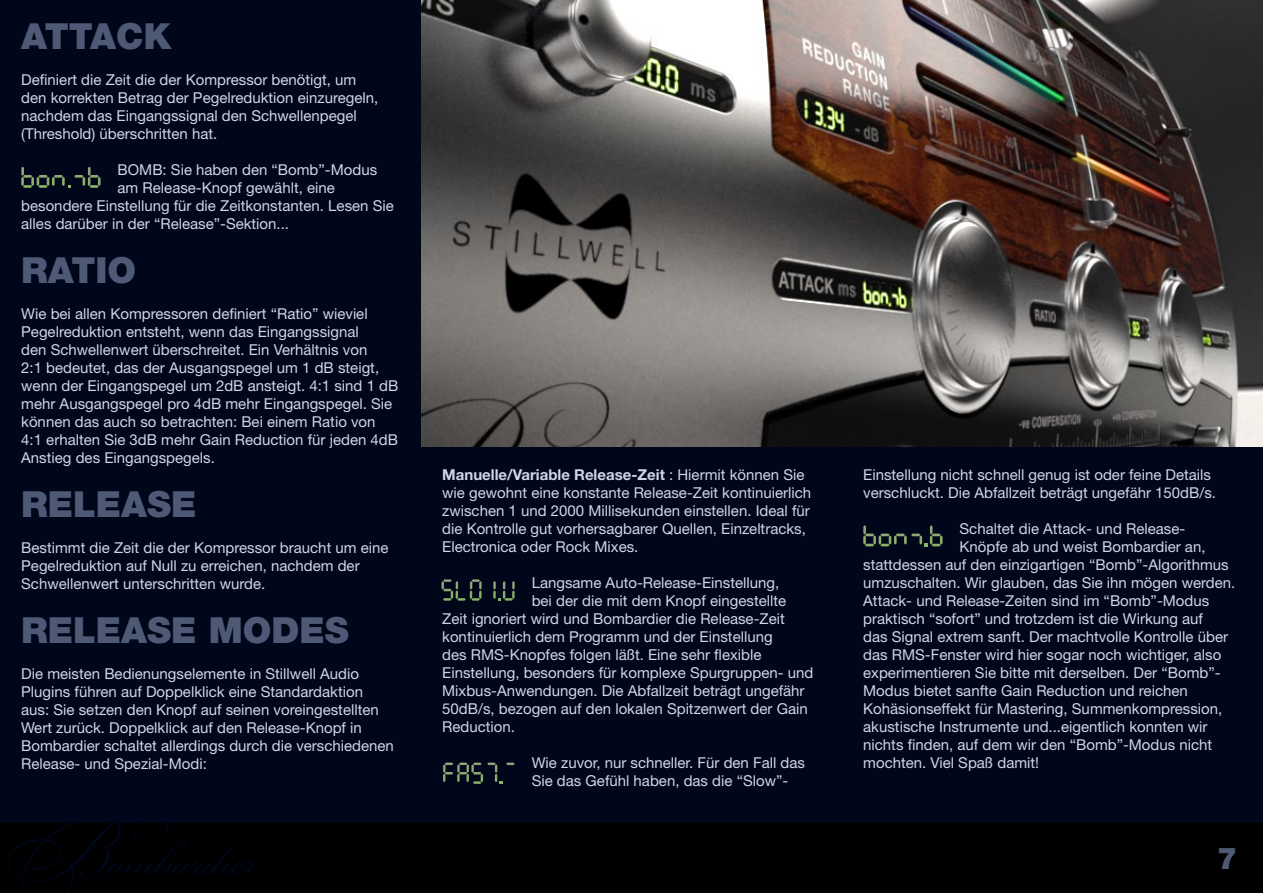
<style>
.page{position:relative;width:1263px;height:893px;background:#00071a}
.page>*{position:absolute;margin:0;border:0;box-sizing:border-box;transform-origin:0 0}
.t1{font:900 36px "Helvetica Neue";color:#4e5a75}
.t2{font:900 30px "Helvetica Neue";color:#4e5a75}
.t3{font:15px/18px "Helvetica Neue";color:#cfd6e6}
.s1{font-weight:700}
</style>
<div class="page">
<div style="left:0;top:823px;width:1263px;height:70px;background:#000"></div>
<svg style="left:8px;top:823px;width:250px;height:69px"></svg>
<img style="left:421px;top:0;width:842px;height:446px">
<svg style="left:863px;top:525px;width:79px;height:21px"></svg>
<svg style="left:21px;top:167px;width:80px;height:21px"></svg>
<svg style="left:443px;top:763px;width:72px;height:21px"></svg>
<svg style="left:441px;top:579px;width:41px;height:22px"></svg>
<svg style="left:493px;top:581px;width:22px;height:20px"></svg>
<h1 class="t1" style="left:90px;top:15px;width:83px">ACK</h1>
<p class="t3" style="left:21px;top:70px;width:359px">Definiert die Zeit die der Kompressor benötigt, um den korrekten Betrag der Pegelreduktion einzuregeln, nachdem das Eingangssignal den Schwellenpegel (Threshold) überschritten hat.</p>
<p class="t3" style="left:118px;top:160px;width:261px">BOMB: Sie haben den “Bomb”-Modus</p>
<p class="t3" style="left:118px;top:178px;width:219px">am Release-Knopf gewählt, eine</p>
<p class="t3" style="left:21px;top:196px;width:374px">besondere Einstellung für die Zeitkonstanten. Lesen Sie</p>
<p class="t3" style="left:21px;top:214px;width:269px">alles darüber in der “Release”-Sektion...</p>
<h1 class="t1" style="left:21px;top:249px;width:116px">RATI O</h1>
<p class="t3" style="left:21px;top:304px;width:379px">Wie bei allen Kompressoren definiert “Ratio” wieviel Pegelreduktion entsteht, wenn das Eingangssignal<br>den Schwellenwert überschreitet. Ein Verhältnis von<br>2:1 bedeutet, das der Ausgangspegel um 1 dB steigt, wenn der Eingangspegel um 2dB ansteigt. 4:1 sind 1 dB mehr Ausgangspegel pro 4dB mehr Eingangspegel. Sie können das auch so betrachten: Bei einem Ratio von 4:1 erhalten Sie 3dB mehr Gain Reduction für jeden 4dB Anstieg des Eingangspegels.</p>
<h1 class="t1" style="left:21px;top:483px;width:177px">RELEASE</h1>
<p class="t3" style="left:21px;top:538px;width:369px">Bestimmt die Zeit die der Kompressor braucht um eine<br>Pegelreduktion auf Null zu erreichen, nachdem der<br>Schwellenwert unterschritten wurde.</p>
<h1 class="t1" style="left:21px;top:609px;width:249px">RELEASE MODES</h1>
<p class="t3" style="left:21px;top:664px;width:374px">Die meisten Bedienungselemente in Stillwell Audio Plugins führen auf Doppelklick eine Standardaktion aus: Sie setzen den Knopf auf seinen voreingestellten Wert zurück. Doppelklick auf den Release-Knopf in Bombardier schaltet allerdings durch die verschiedenen Release- und Spezial-Modi:</p>
<h1 class="t1" style="left:21px;top:15px;width:25px">ATT</h1>
<p class="t3" style="left:442px;top:465px;width:370px"><span class="s1">Manuelle/Variable Release-Zeit</span> : Hiermit können Sie wie gewohnt eine konstante Release-Zeit kontinuierlich zwischen 1 und 2000 Millisekunden einstellen. Ideal für die Kontrolle gut vorhersagbarer Quellen, Einzeltracks, Electronica oder Rock Mixes.</p>
<p class="t3" style="left:532px;top:573px;width:249px">Langsame Auto-Release-Einstellung,</p>
<p class="t3" style="left:532px;top:591px;width:256px">bei der die mit dem Knopf eingestellte</p>
<p class="t3" style="left:442px;top:609px;width:344px">Zeit ignoriert wird und Bombardier die Release-Zeit</p>
<p class="t3" style="left:442px;top:627px;width:332px">kontinuierlich dem Programm und der Einstellung</p>
<p class="t3" style="left:442px;top:645px;width:321px">des RMS-Knopfes folgen läßt. Eine sehr flexible</p>
<p class="t3" style="left:442px;top:663px;width:373px">Einstellung, besonders für komplexe Spurgruppen- und</p>
<p class="t3" style="left:442px;top:681px;width:364px">Mixbus-Anwendungen. Die Abfallzeit beträgt ungefähr</p>
<p class="t3" style="left:442px;top:699px;width:367px">50dB/s, bezogen auf den lokalen Spitzenwert der Gain</p>
<p class="t3" style="left:442px;top:717px;width:74px">Reduction.</p>
<p class="t3" style="left:532px;top:753px;width:275px">Wie zuvor, nur schneller. Für den Fall das<br>Sie das Gefühl haben, das die “Slow”-</p>
<p class="t3" style="left:863px;top:465px;width:354px">Einstellung nicht schnell genug ist oder feine Details verschluckt. Die Abfallzeit beträgt ungefähr 150dB/s.</p>
<p class="t3" style="left:959px;top:519px;width:227px">Schaltet die Attack- und Release-</p>
<p class="t3" style="left:959px;top:537px;width:247px">Knöpfe ab und weist Bombardier an,</p>
<p class="t3" style="left:863px;top:555px;width:367px">stattdessen auf den einzigartigen “Bomb”-Algorithmus</p>
<p class="t3" style="left:863px;top:573px;width:374px">umzuschalten. Wir glauben, das Sie ihn mögen werden.</p>
<p class="t3" style="left:863px;top:591px;width:347px">Attack- und Release-Zeiten sind im “Bomb”-Modus</p>
<p class="t3" style="left:863px;top:609px;width:341px">praktisch “sofort” und trotzdem ist die Wirkung auf</p>
<p class="t3" style="left:863px;top:627px;width:366px">das Signal extrem sanft. Der machtvolle Kontrolle über</p>
<p class="t3" style="left:863px;top:645px;width:360px">das RMS-Fenster wird hier sogar noch wichtiger, also</p>
<p class="t3" style="left:863px;top:663px;width:359px">experimentieren Sie bitte mit derselben. Der “Bomb”-</p>
<p class="t3" style="left:863px;top:681px;width:326px">Modus bietet sanfte Gain Reduction und reichen</p>
<p class="t3" style="left:863px;top:699px;width:361px">Kohäsionseffekt für Mastering, Summenkompression,</p>
<p class="t3" style="left:863px;top:717px;width:346px">akustische Instrumente und...eigentlich konnten wir</p>
<p class="t3" style="left:863px;top:735px;width:351px">nichts finden, auf dem wir den “Bomb”-Modus nicht</p>
<p class="t3" style="left:863px;top:753px;width:177px">mochten. Viel Spaß damit!</p>
<h2 class="t2" style="left:1217px;top:841px;width:22px">7</h2>
</div>
